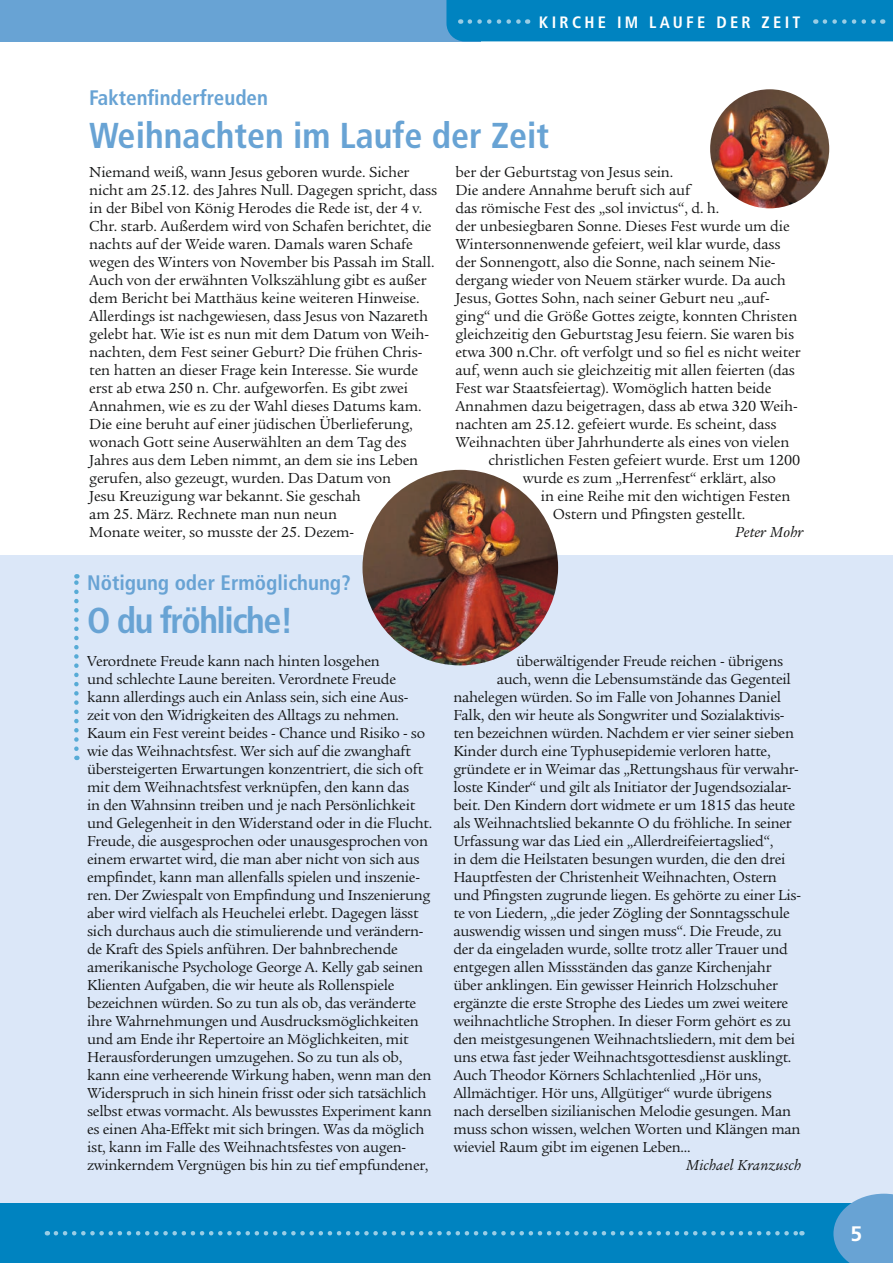
<style>
.page{position:relative;width:893px;height:1263px;background:#fff}
.page>*{position:absolute;margin:0;border:0;box-sizing:border-box;transform-origin:0 0}
.t1{font:700 condensed 36px "Frutiger LT Std";color:#68a3d4}
.t2{font:700 condensed 36px "Frutiger LT Std";letter-spacing:-.04em;color:#68a3d4}
.t3{font:700 condensed 21px "Frutiger LT Std";color:#68a3d4}
.t4{font:700 21px "Frutiger";color:#fff}
.t5{font:700 condensed 16.5px "Frutiger LT Std";letter-spacing:.2em;color:#fff}
.t6{font:15px/18px "Legacy Serif";letter-spacing:-.02em;color:#151616}
.t7{font:italic 15px "Legacy Serif";letter-spacing:.01em;color:#151616}
</style>
<div class="page">
<div style="left:0;top:0;width:480px;height:41px;background:#68a3d4"></div>
<div style="left:0;top:555px;width:893px;height:708px;background:#dbe7f8"></div>
<div style="left:0;top:1203px;width:893px;height:60px;background:#0083c0"></div>
<svg style="left:56px;top:1231px;width:746px;height:4px"></svg>
<svg style="left:74px;top:574px;width:5px;height:175px"></svg>
<img style="left:362px;top:470px;width:196px;height:195px;border-radius:98px">
<img style="left:710px;top:89px;width:119px;height:119px;border-radius:60px">
<div style="left:446px;top:0;width:447px;height:41px;background:#0083c0"></div>
<svg style="left:833px;top:1194px;width:60px;height:69px;background:#66a4d4"></svg>
<p class="t5" style="left:539px;top:12px;width:263px">KIRCHE IM LAUFE DER ZEIT</p>
<h2 class="t3" style="left:89px;top:85px;width:180px">Faktenfinderfreuden</h2>
<h1 class="t1" style="left:89px;top:114px;width:461px">Weihnachten im Laufe der Zeit</h1>
<p class="t6" style="left:89px;top:163px;width:349px">Niemand weiß, wann Jesus geboren wurde. Sicher nicht am 25.12. des Jahres Null. Dagegen spricht, dass in der Bibel von König Herodes die Rede ist, der 4 v.<br>Chr. starb. Außerdem wird von Schafen berichtet, die nachts auf der Weide waren. Damals waren Schafe wegen des Winters von November bis Passah im Stall.<br>Auch von der erwähnten Volkszählung gibt es außer dem Bericht bei Matthäus keine weiteren Hinweise.<br>Allerdings ist nachgewiesen, dass Jesus von Nazareth gelebt hat. Wie ist es nun mit dem Datum von Weih&shy;nachten, dem Fest seiner Geburt? Die frühen Chris&shy;ten hatten an dieser Frage kein Interesse. Sie wurde erst ab etwa 250 n. Chr. aufgeworfen. Es gibt zwei Annahmen, wie es zu der Wahl dieses Datums kam.<br>Die eine beruht auf einer jüdischen Überlieferung, wonach Gott seine Auserwählten an dem Tag des Jahres aus dem Leben nimmt, an dem sie ins Leben gerufen, also gezeugt, wurden. Das Datum von<br>Jesu Kreuzigung war bekannt. Sie geschah<br>am 25. März. Rechnete man nun neun<br>Monate weiter, so musste der 25. Dezem-</p>
<p class="t6" style="left:455px;top:163px;width:219px">ber der Geburtstag von Jesus sein.</p>
<p class="t6" style="left:455px;top:181px;width:236px">Die andere Annahme beruft sich auf</p>
<p class="t6" style="left:455px;top:199px;width:265px">das römische Fest des „sol invictus“, d. h.</p>
<p class="t6" style="left:455px;top:217px;width:336px">der unbesiegbaren Sonne. Dieses Fest wurde um die</p>
<p class="t6" style="left:455px;top:235px;width:327px">Wintersonnenwende gefeiert, weil klar wurde, dass</p>
<p class="t6" style="left:455px;top:253px;width:322px">der Sonnengott, also die Sonne, nach seinem Nie-</p>
<p class="t6" style="left:455px;top:271px;width:332px">dergang wieder von Neuem stärker wurde. Da auch</p>
<p class="t6" style="left:455px;top:289px;width:316px">Jesus, Gottes Sohn, nach seiner Geburt neu „auf-</p>
<p class="t6" style="left:455px;top:307px;width:343px">ging“ und die Größe Gottes zeigte, konnten Christen</p>
<p class="t6" style="left:455px;top:325px;width:340px">gleichzeitig den Geburtstag Jesu feiern. Sie waren bis</p>
<p class="t6" style="left:455px;top:343px;width:347px">etwa 300 n.Chr. oft verfolgt und so fiel es nicht weiter</p>
<p class="t6" style="left:455px;top:361px;width:341px">auf, wenn auch sie gleichzeitig mit allen feierten (das</p>
<p class="t6" style="left:455px;top:379px;width:318px">Fest war Staatsfeiertag). Womöglich hatten beide</p>
<p class="t6" style="left:455px;top:397px;width:344px">Annahmen dazu beigetragen, dass ab etwa 320 Weih-</p>
<p class="t6" style="left:455px;top:415px;width:323px">nachten am 25.12. gefeiert wurde. Es scheint, dass</p>
<p class="t6" style="left:455px;top:433px;width:335px">Weihnachten über Jahrhunderte als eines von vielen</p>
<p class="t6" style="left:488px;top:451px;width:313px">christlichen Festen gefeiert wurde. Erst um 1200</p>
<p class="t6" style="left:523px;top:469px;width:255px">wurde es zum „Herrenfest“ erklärt, also</p>
<p class="t6" style="left:541px;top:487px;width:251px">in eine Reihe mit den wichtigen Festen</p>
<p class="t6" style="left:553px;top:505px;width:194px">Ostern und Pfingsten gestellt.</p>
<p class="t7" style="left:735px;top:523px;width:70px">Peter Mohr</p>
<h2 class="t3" style="left:87px;top:570px;width:265px">Nötigung oder Ermöglichung?</h2>
<h1 class="t2" style="left:87px;top:599px;width:208px">O du fröhliche!</h1>
<p class="t6" style="left:87px;top:652px;width:347px">Verordnete Freude kann nach hinten losgehen<br>und schlechte Laune bereiten. Verordnete Freude kann allerdings auch ein Anlass sein, sich eine Aus&shy;zeit von den Widrigkeiten des Alltags zu nehmen.<br>Kaum ein Fest vereint beides - Chance und Risiko - so wie das Weihnachtsfest. Wer sich auf die zwanghaft übersteigerten Erwartungen konzentriert, die sich oft mit dem Weihnachtsfest verknüpfen, den kann das<br>in den Wahnsinn treiben und je nach Persönlichkeit und Gelegenheit in den Widerstand oder in die Flucht.<br>Freude, die ausgesprochen oder unausgesprochen von einem erwartet wird, die man aber nicht von sich aus empfindet, kann man allenfalls spielen und inszenie&shy;ren. Der Zwiespalt von Empfindung und Inszenierung aber wird vielfach als Heuchelei erlebt. Dagegen lässt sich durchaus auch die stimulierende und verändern&shy;de Kraft des Spiels anführen. Der bahnbrechende amerikanische Psychologe George A. Kelly gab seinen Klienten Aufgaben, die wir heute als Rollenspiele bezeichnen würden. So zu tun als ob, das veränderte ihre Wahrnehmungen und Ausdrucksmöglichkeiten und am Ende ihr Repertoire an Möglichkeiten, mit Herausforderungen umzugehen. So zu tun als ob, kann eine verheerende Wirkung haben, wenn man den Widerspruch in sich hinein frisst oder sich tatsächlich selbst etwas vormacht. Als bewusstes Experiment kann es einen Aha-Effekt mit sich bringen. Was da möglich ist, kann im Falle des Weihnachtsfestes von augen&shy;zwinkerndem Vergnügen bis hin zu tief empfundener,</p>
<p class="t6" style="left:516px;top:652px;width:269px">überwältigender Freude reichen - übrigens</p>
<p class="t6" style="left:497px;top:670px;width:296px">auch, wenn die Lebensumstände das Gegenteil</p>
<p class="t6" style="left:453px;top:688px;width:329px">nahelegen würden. So im Falle von Johannes Daniel</p>
<p class="t6" style="left:453px;top:706px;width:333px">Falk, den wir heute als Songwriter und Sozialaktivis-</p>
<p class="t6" style="left:453px;top:724px;width:342px">ten bezeichnen würden. Nachdem er vier seiner sieben</p>
<p class="t6" style="left:453px;top:742px;width:319px">Kinder durch eine Typhusepidemie verloren hatte,</p>
<p class="t6" style="left:453px;top:760px;width:347px">gründete er in Weimar das „Rettungshaus für verwahr-</p>
<p class="t6" style="left:453px;top:778px;width:340px">loste Kinder“ und gilt als Initiator der Jugendsozialar-</p>
<p class="t6" style="left:453px;top:796px;width:343px">beit. Den Kindern dort widmete er um 1815 das heute</p>
<p class="t6" style="left:453px;top:814px;width:340px">als Weihnachtslied bekannte O du fröhliche. In seiner</p>
<p class="t6" style="left:453px;top:832px;width:321px">Urfassung war das Lied ein „Allerdreifeiertagslied“,</p>
<p class="t6" style="left:453px;top:850px;width:334px">in dem die Heilstaten besungen wurden, die den drei</p>
<p class="t6" style="left:453px;top:868px;width:325px">Hauptfesten der Christenheit Weihnachten, Ostern</p>
<p class="t6" style="left:453px;top:886px;width:349px">und Pfingsten zugrunde liegen. Es gehörte zu einer Lis-</p>
<p class="t6" style="left:453px;top:904px;width:338px">te von Liedern, „die jeder Zögling der Sonntagsschule</p>
<p class="t6" style="left:453px;top:922px;width:330px">auswendig wissen und singen muss“. Die Freude, zu</p>
<p class="t6" style="left:453px;top:940px;width:336px">der da eingeladen wurde, sollte trotz aller Trauer und</p>
<p class="t6" style="left:453px;top:958px;width:320px">entgegen allen Missständen das ganze Kirchenjahr</p>
<p class="t6" style="left:453px;top:976px;width:326px">über anklingen. Ein gewisser Heinrich Holzschuher</p>
<p class="t6" style="left:453px;top:994px;width:336px">ergänzte die erste Strophe des Liedes um zwei weitere</p>
<p class="t6" style="left:453px;top:1012px;width:339px">weihnachtliche Strophen. In dieser Form gehört es zu</p>
<p class="t6" style="left:453px;top:1030px;width:343px">den meistgesungenen Weihnachtsliedern, mit dem bei</p>
<p class="t6" style="left:453px;top:1048px;width:340px">uns etwa fast jeder Weihnachtsgottesdienst ausklingt.</p>
<p class="t6" style="left:453px;top:1066px;width:309px">Auch Theodor Körners Schlachtenlied „Hör uns,</p>
<p class="t6" style="left:453px;top:1084px;width:320px">Allmächtiger. Hör uns, Allgütiger“ wurde übrigens</p>
<p class="t6" style="left:453px;top:1102px;width:339px">nach derselben sizilianischen Melodie gesungen. Man</p>
<p class="t6" style="left:453px;top:1120px;width:349px">muss schon wissen, welchen Worten und Klängen man</p>
<p class="t6" style="left:453px;top:1138px;width:239px">wieviel Raum gibt im eigenen Leben...</p>
<p class="t7" style="left:686px;top:1156px;width:116px">Michael Kranzusch</p>
<h2 class="t4" style="left:850px;top:1222px;width:13px">5</h2>
</div>
